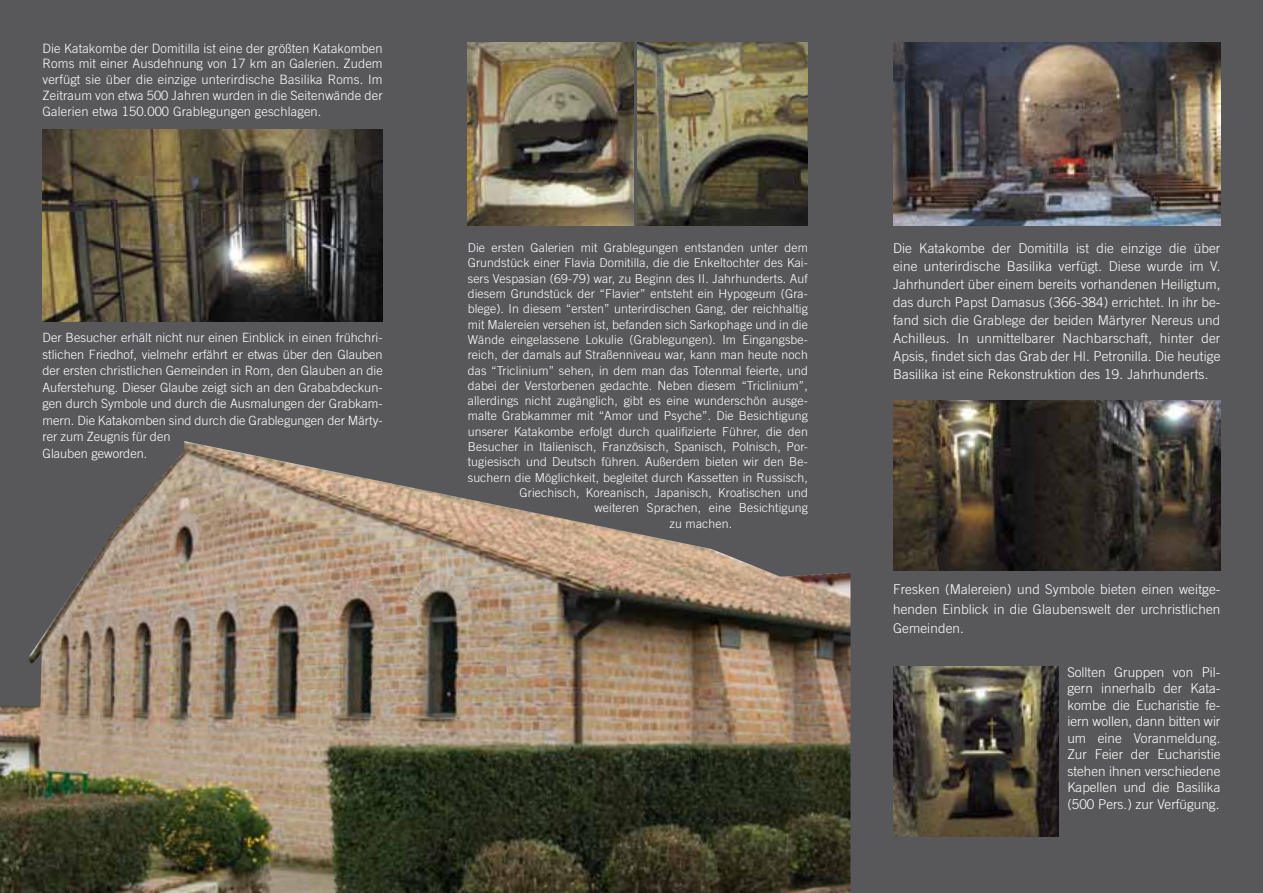
<style>
.page{position:relative;width:1263px;height:893px;background:#58585a}
.page>*{position:absolute;margin:0;border:0;box-sizing:border-box;transform-origin:0 0}
.t1{font:300 13.5px/16.5px "Trade Gothic";letter-spacing:.01em;color:#fff;text-align:justify}
.t2{font:300 12.9px/15.8px "Trade Gothic";letter-spacing:.01em;color:#fff;text-align:justify}
.t3{font:300 12.75px/16.5px "Trade Gothic";color:#fff}
.t4{font:300 12.3px "Trade Gothic";letter-spacing:.01em;color:#fff}
</style>
<div class="page">
<img style="left:0;top:441px;width:850px;height:452px">
<img style="left:893px;top:666px;width:166px;height:170px">
<img style="left:43px;top:130px;width:340px;height:191px">
<img style="left:893px;top:43px;width:327px;height:182px">
<img style="left:893px;top:400px;width:327px;height:170px">
<img style="left:468px;top:43px;width:166px;height:182px">
<img style="left:638px;top:43px;width:170px;height:182px">
<p class="t2" style="left:43px;top:40px;width:342px">Die Katakombe der Domitilla ist eine der größten Katakomben Roms mit einer Ausdehnung von 17 km an Galerien. Zudem verfügt sie über die einzige unterirdische Basilika Roms. Im Zeitraum von etwa 500 Jahren wurden in die Seitenwände der Galerien etwa 150.000 Grablegungen geschlagen.</p>
<p class="t3" style="left:43px;top:329px;width:342px">Der Besucher erhält nicht nur einen Einblick in einen frühchri&shy;stlichen Friedhof, vielmehr erfährt er etwas über den Glauben der ersten christlichen Gemeinden in Rom, den Glauben an die Auferstehung. Dieser Glaube zeigt sich an den Grababdeckun&shy;gen durch Symbole und durch die Ausmalungen der Grabkam&shy;mern. Die Katakomben sind durch die Grablegungen der Märty&shy;rer zum Zeugnis für den<br>Glauben geworden.</p>
<p class="t4" style="left:468px;top:240px;width:342px">Die ersten Galerien mit Grablegungen entstanden unter dem</p>
<p class="t4" style="left:468px;top:256px;width:342px">Grundstück einer Flavia Domitilla, die die Enkeltochter des Kai-</p>
<p class="t4" style="left:468px;top:271px;width:342px">sers Vespasian (69-79) war, zu Beginn des II. Jahrhunderts. Auf</p>
<p class="t4" style="left:468px;top:286px;width:342px">diesem Grundstück der “Flavier” entsteht ein Hypogeum (Gra-</p>
<p class="t4" style="left:468px;top:302px;width:342px">blege). In diesem “ersten” unterirdischen Gang, der reichhaltig</p>
<p class="t4" style="left:468px;top:317px;width:342px">mit Malereien versehen ist, befanden sich Sarkophage und in die</p>
<p class="t4" style="left:468px;top:332px;width:342px">Wände eingelassene Lokulie (Grablegungen). Im Eingangsbe-</p>
<p class="t4" style="left:468px;top:347px;width:342px">reich, der damals auf Straßenniveau war, kann man heute noch</p>
<p class="t4" style="left:468px;top:363px;width:342px">das “Triclinium” sehen, in dem man das Totenmal feierte, und</p>
<p class="t4" style="left:468px;top:378px;width:342px">dabei der Verstorbenen gedachte. Neben diesem “Triclinium”,</p>
<p class="t4" style="left:468px;top:393px;width:342px">allerdings nicht zugänglich, gibt es eine wunderschön ausge-</p>
<p class="t4" style="left:468px;top:409px;width:342px">malte Grabkammer mit “Amor und Psyche”. Die Besichtigung</p>
<p class="t4" style="left:468px;top:424px;width:342px">unserer Katakombe erfolgt durch qualifizierte Führer, die den</p>
<p class="t4" style="left:468px;top:439px;width:342px">Besucher in Italienisch, Französisch, Spanisch, Polnisch, Por-</p>
<p class="t4" style="left:468px;top:455px;width:342px">tugiesisch und Deutsch führen. Außerdem bieten wir den Be-</p>
<p class="t4" style="left:468px;top:470px;width:342px">suchern die Möglichkeit, begleitet durch Kassetten in Russisch,</p>
<p class="t4" style="left:519px;top:485px;width:290px">Griechisch, Koreanisch, Japanisch, Kroatischen und</p>
<p class="t4" style="left:594px;top:501px;width:215px">weiteren Sprachen, eine Besichtigung</p>
<p class="t4" style="left:669px;top:516px;width:64px">zu machen.</p>
<p class="t1" style="left:893px;top:239px;width:329px;line-height:18px">Die Katakombe der Domitilla ist die einzige die über eine unterirdische Basilika verfügt. Diese wurde im V.<br>Jahrhundert über einem bereits vorhandenen Heiligtum, das durch Papst Damasus (366-384) errichtet. In ihr be&shy;fand sich die Grablege der beiden Märtyrer Nereus und Achilleus. In unmittelbarer Nachbarschaft, hinter der Apsis, findet sich das Grab der Hl. Petronilla. Die heutige Basilika ist eine Rekonstruktion des 19. Jahrhunderts.</p>
<p class="t1" style="left:893px;top:580px;width:329px;line-height:19.5px">Fresken (Malereien) und Symbole bieten einen weitge&shy;henden Einblick in die Glaubenswelt der urchristlichen Gemeinden.</p>
<p class="t1" style="left:1067px;top:664px;width:155px">Sollten Gruppen von Pil&shy;gern innerhalb der Kata&shy;kombe die Eucharistie fe&shy;iern wollen, dann bitten wir um eine Voranmeldung.<br>Zur Feier der Eucharistie stehen ihnen verschiedene Kapellen und die Basilika (500 Pers.) zur Verfügung.</p>
</div>
